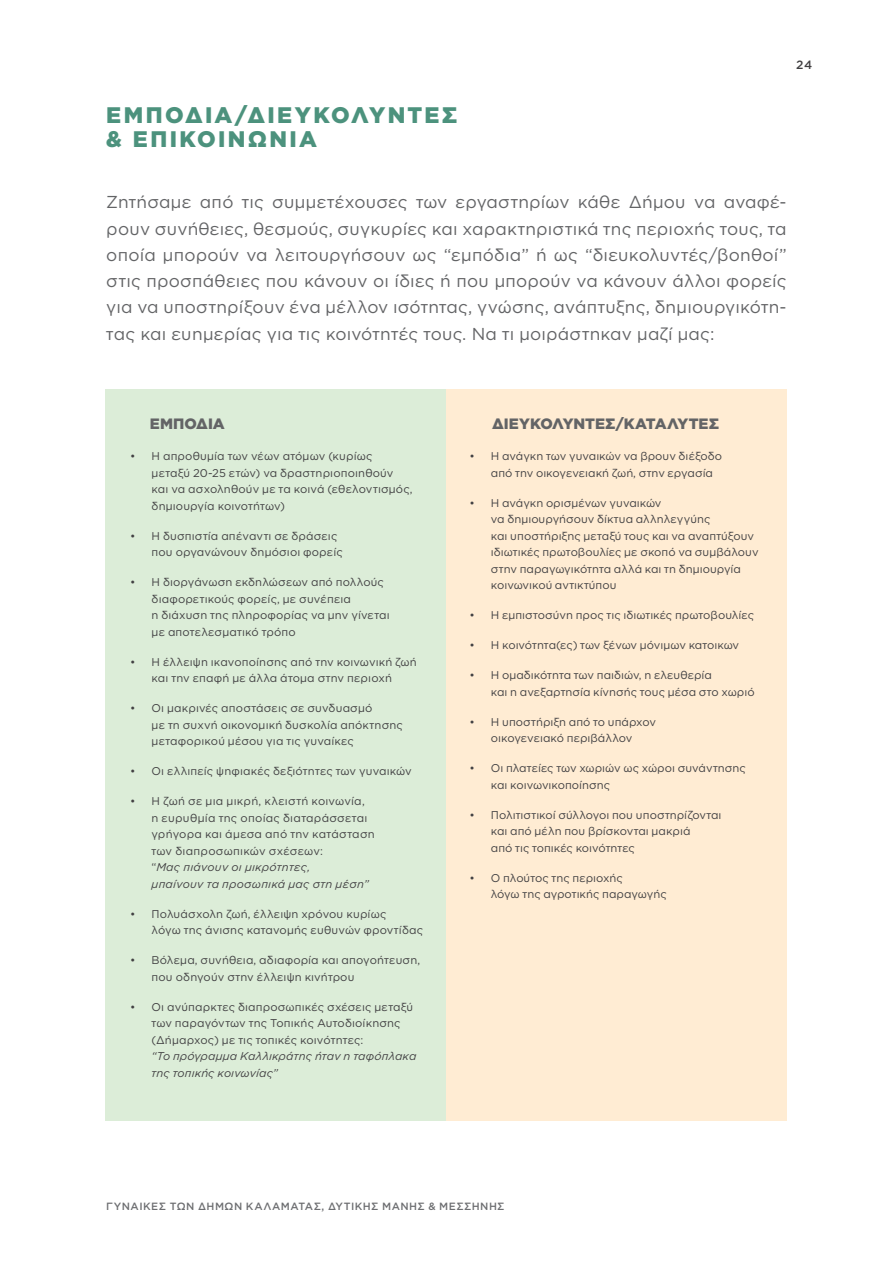
<style>
.page{position:relative;width:893px;height:1263px;background:#fff}
.page>*{position:absolute;margin:0;border:0;box-sizing:border-box;transform-origin:0 0}
.t1{font:900 22.5px/24px "Gotham";letter-spacing:.1em;color:#4c927d}
.t2{font:17.25px/26.2px "Gotham";letter-spacing:.01em;color:#636466;text-align:justify}
.t3{font:900 15px "Gotham";color:#636466}
.t4{font:500 12px "Gotham";color:#414042}
.t5{font:11.25px/16.5px "Gotham";letter-spacing:.005em;color:#414042}
.t6{font:italic 11.25px/16.5px "Gotham";letter-spacing:.01em;color:#414042}
.t7{font:500 10.5px "Gotham";letter-spacing:.045em;color:#6d6e71}
.s1{font-style:italic}
</style>
<div class="page">
<div style="left:105px;top:389px;width:341px;height:731px;background:#dcedd8"></div>
<div style="left:446px;top:389px;width:341px;height:731px;background:#ffecd3"></div>
<h1 class="t1" style="left:106px;top:103px;width:353px">ΕΜΠΌΔΙΑ/ΔΙΕΥΚΟΛΥΝΤΈΣ &amp; ΕΠΙΚΟΙΝΩΝΊΑ</h1>
<p class="t4" style="left:796px;top:58px;width:18px">24</p>
<p class="t2" style="left:106px;top:189px;width:682px">Ζητήσαμε από τις συμμετέχουσες των εργαστηρίων κάθε Δήμου να αναφέ&shy;ρουν συνήθειες, θεσμούς, συγκυρίες και χαρακτηριστικά της περιοχής τους, τα οποία μπορούν να λειτουργήσουν ως “εμπόδια” ή ως “διευκολυντές/βοηθοί” στις προσπάθειες που κάνουν οι ίδιες ή που μπορούν να κάνουν άλλοι φορείς για να υποστηρίξουν ένα μέλλον ισότητας, γνώσης, ανάπτυξης, δημιουργικότη&shy;τας και ευημερίας για τις κοινότητές τους. Να τι μοιράστηκαν μαζί μας:</p>
<h3 class="t3" style="left:150px;top:415px;width:68px">ΕΜΠΌΔΙΑ</h3>
<h3 class="t3" style="left:492px;top:415px;width:229px">ΔΙΕΥΚΟΛΥΝΤΈΣ/ΚΑΤΑΛΎΤΕΣ</h3>
<p class="t5" style="left:152px;top:448px;width:263px;text-indent:-21px">• Η απροθυμία των νέων ατόμων (κυρίως μεταξύ 20-25 ετών) να δραστηριοποιηθούν και να ασχοληθούν με τα κοινά (εθελοντισμός, δημιουργία κοινοτήτων)</p>
<p class="t5" style="left:152px;top:527px;width:193px;text-indent:-21px">• Η δυσπιστία απέναντι σε δράσεις που οργανώνουν δημόσιοι φορείς</p>
<p class="t5" style="left:152px;top:574px;width:240px;text-indent:-21px">• Η διοργάνωση εκδηλώσεων από πολλούς διαφορετικούς φορείς, με συνέπεια<br>η διάχυση της πληροφορίας να μην γίνεται με αποτελεσματικό τρόπο</p>
<p class="t5" style="left:130px;top:653px;width:288px;text-align:center">• Η έλλειψη ικανοποίησης από την κοινωνική ζωή και την επαφή με άλλα άτομα στην περιοχή</p>
<p class="t5" style="left:152px;top:700px;width:253px;text-indent:-21px">• Οι μακρινές αποστάσεις σε συνδυασμό<br>με τη συχνή οικονομική δυσκολία απόκτησης μεταφορικού μέσου για τις γυναίκες</p>
<p class="t5" style="left:130px;top:763px;width:283px">• Οι ελλιπείς ψηφιακές δεξιότητες των γυναικών</p>
<p class="t5" style="left:152px;top:793px;width:225px;text-indent:-21px">• Η ζωή σε μια μικρή, κλειστή κοινωνία,<br>η ευρυθμία της οποίας διαταράσσεται γρήγορα και άμεσα από την κατάσταση των διαπροσωπικών σχέσεων:<br>“<span class="s1">Μας πιάνουν οι μικρότητες,<br>μπαίνουν τα προσωπικά μας στη μέση”</span></p>
<p class="t5" style="left:152px;top:905px;width:273px;text-indent:-21px">• Πολυάσχολη ζωή, έλλειψη χρόνου κυρίως<br>λόγω της άνισης κατανομής ευθυνών φροντίδας</p>
<p class="t5" style="left:152px;top:952px;width:270px;text-indent:-21px">• Βόλεμα, συνήθεια, αδιαφορία και απογοήτευση, που οδηγούν στην έλλειψη κινήτρου</p>
<p class="t5" style="left:152px;top:998px;width:263px;text-indent:-21px">• Οι ανύπαρκτες διαπροσωπικές σχέσεις μεταξύ των παραγόντων της Τοπικής Αυτοδιοίκησης (Δήμαρχος) με τις τοπικές κοινότητες:</p>
<p class="t6" style="left:152px;top:1048px;width:266px">“Το πρόγραμμα Καλλικράτης ήταν η ταφόπλακα της τοπικής κοινωνίας”</p>
<p class="t5" style="left:491px;top:448px;width:233px;text-indent:-21px">• Η ανάγκη των γυναικών να βρουν διέξοδο από την οικογενειακή ζωή, στην εργασία</p>
<p class="t5" style="left:491px;top:494px;width:269px;text-indent:-21px">• Η ανάγκη ορισμένων γυναικών<br>να δημιουργήσουν δίκτυα αλληλεγγύης<br>και υποστήριξης μεταξύ τους και να αναπτύξουν ιδιωτικές πρωτοβουλίες με σκοπό να συμβάλουν στην παραγωγικότητα αλλά και τη δημιουργία κοινωνικού αντικτύπου</p>
<p class="t5" style="left:470px;top:607px;width:286px">• Η εμπιστοσύνη προς τις ιδιωτικές πρωτοβουλίες</p>
<p class="t5" style="left:470px;top:637px;width:271px">• Η κοινότητα(ες) των ξένων μόνιμων κατοικων</p>
<p class="t5" style="left:491px;top:667px;width:265px;text-indent:-21px">• H oμαδικότητα των παιδιών, η ελευθερία<br>και η ανεξαρτησία κίνησής τους μέσα στο χωριό</p>
<p class="t5" style="left:470px;top:713px;width:188px;text-align:center">• Η υποστήριξη από το υπάρχον οικογενειακό περιβάλλον</p>
<p class="t5" style="left:491px;top:760px;width:257px;text-indent:-21px">• Οι πλατείες των χωριών ως χώροι συνάντησης και κοινωνικοποίησης</p>
<p class="t5" style="left:491px;top:806px;width:232px;text-indent:-21px">• Πολιτιστικοί σύλλογοι που υποστηρίζονται και από μέλη που βρίσκονται μακριά<br>από τις τοπικές κοινότητες</p>
<p class="t5" style="left:491px;top:869px;width:177px;text-indent:-21px">• Ο πλούτος της περιοχής<br>λόγω της αγροτικής παραγωγής</p>
<p class="t7" style="left:106px;top:1200px;width:400px">ΓΥΝΑΊΚΕΣ ΤΩΝ ΔΉΜΩΝ ΚΑΛΑΜΆΤΑΣ, ΔΥΤΙ ΚΉΣ ΜΆΝΗΣ &amp; ΜΕΣΣΉΝΗΣ</p>
</div>
